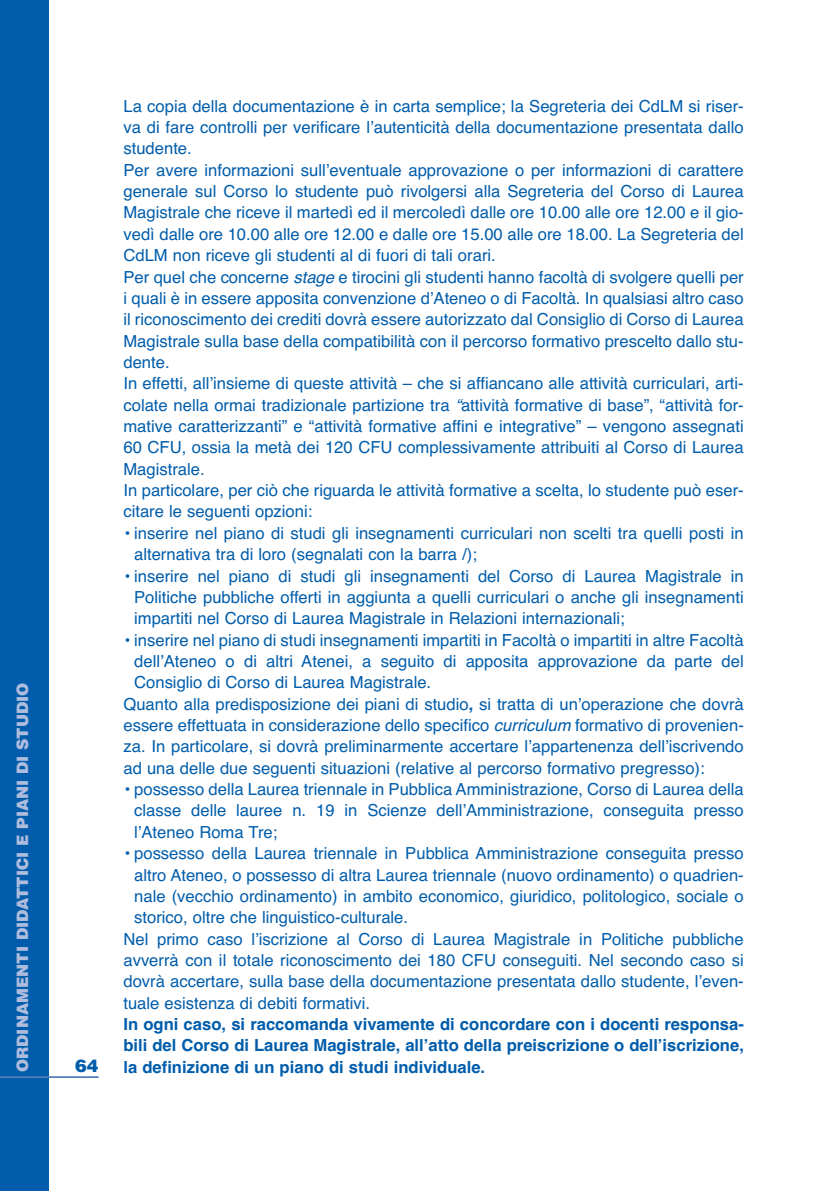
<style>
.page{position:relative;width:819px;height:1191px;background:#fff}
.page>*{position:absolute;margin:0;border:0;box-sizing:border-box;transform-origin:0 0}
.t1{font:900 17.5px "Helvetica";color:#015dab}
.t2{font:16.62px/21.3px "Helvetica";color:#015dab}
.t3{font:700 16.62px/21.3px "Helvetica";color:#015dab}
.t4{font:900 15.75px "Helvetica";color:#aebcde}
.s1{font-style:italic}
.s2{font-weight:700}
</style>
<div class="page">
<div style="left:0;top:0;width:49px;height:1191px;background:#015dab"></div>
<hr style="left:0;top:1076px;width:99px;height:2px;background:#517dbd">
<p class="t4" style="left:17px;top:1072px;width:391px;rotate:-90deg">ORDINAMENTI DIDATTICI E PIANI DI STUDIO</p>
<p class="t2" style="left:123px;top:97px;width:622px">La copia della documentazione è in carta semplice; la Segreteria dei CdLM si riser&shy;va di fare controlli per verificare l’autenticità della documentazione presentata dallo studente.<br>Per avere informazioni sull’eventuale approvazione o per informazioni di carattere generale sul Corso lo studente può rivolgersi alla Segreteria del Corso di Laurea Magistrale che riceve il martedì ed il mercoledì dalle ore 10.00 alle ore 12.00 e il gio&shy;vedì dalle ore 10.00 alle ore 12.00 e dalle ore 15.00 alle ore 18.00. La Segreteria del CdLM non riceve gli studenti al di fuori di tali orari.<br>Per quel che concerne <span class="s1">stage</span>e tirocini gli studenti hanno facoltà di svolgere quelli per i quali è in essere apposita convenzione d’Ateneo o di Facoltà. In qualsiasi altro caso il riconoscimento dei crediti dovrà essere autorizzato dal Consiglio di Corso di Laurea Magistrale sulla base della compatibilità con il percorso formativo prescelto dallo stu&shy;dente.<br>In effetti, all’insieme di queste attività – che si affiancano alle attività curriculari, arti&shy;colate nella ormai tradizionale partizione tra <span class="s1">“</span>attività formative di base”, “attività for&shy;mative caratterizzanti” e “attività formative affini e integrative” – vengono assegnati 60 CFU, ossia la metà dei 120 CFU complessivamente attribuiti al Corso di Laurea Magistrale.<br>In particolare, per ciò che riguarda le attività formative a scelta, lo studente può eser&shy;citare le seguenti opzioni:</p>
<p class="t2" style="left:134px;top:524px;width:611px;text-indent:-11px">• inserire nel piano di studi gli insegnamenti curriculari non scelti tra quelli posti in alternativa tra di loro (segnalati con la barra /);</p>
<p class="t2" style="left:134px;top:566px;width:611px;text-align:justify;text-indent:-11px">• inserire nel piano di studi gli insegnamenti del Corso di Laurea Magistrale in Politiche pubbliche offerti in aggiunta a quelli curriculari o anche gli insegnamenti impartiti nel Corso di Laurea Magistrale in Relazioni internazionali;</p>
<p class="t2" style="left:123px;top:630px;width:621px">• inserire nel piano di studi insegnamenti impartiti in Facoltà o impartiti in altre Facoltà</p>
<p class="t2" style="left:134px;top:652px;width:611px">dell’Ateneo o di altri Atenei, a seguito di apposita approvazione da parte del</p>
<p class="t2" style="left:134px;top:673px;width:298px">Consiglio di Corso di Laurea Magistrale.</p>
<p class="t2" style="left:123px;top:694px;width:622px">Quanto alla predisposizione dei piani di studio<span class="s2">,</span> si tratta di un’operazione che dovrà</p>
<p class="t2" style="left:123px;top:716px;width:622px">essere effettuata in considerazione dello specifico <span class="s1">curriculum</span>formativo di provenien-</p>
<p class="t2" style="left:123px;top:737px;width:621px">za. In particolare, si dovrà preliminarmente accertare l’appartenenza dell’iscrivendo</p>
<p class="t2" style="left:123px;top:759px;width:582px">ad una delle due seguenti situazioni (relative al percorso formativo pregresso):</p>
<p class="t2" style="left:134px;top:780px;width:611px;text-align:justify;text-indent:-11px">• possesso della Laurea triennale in Pubblica Amministrazione, Corso di Laurea della classe delle lauree n. 19 in Scienze dell’Amministrazione, conseguita presso l’Ateneo Roma Tre;</p>
<p class="t2" style="left:123px;top:844px;width:621px">• possesso della Laurea triennale in Pubblica Amministrazione conseguita presso</p>
<p class="t2" style="left:134px;top:865px;width:611px">altro Ateneo, o possesso di altra Laurea triennale (nuovo ordinamento) o quadrien-</p>
<p class="t2" style="left:134px;top:887px;width:611px">nale (vecchio ordinamento) in ambito economico, giuridico, politologico, sociale o</p>
<p class="t2" style="left:134px;top:908px;width:275px">storico, oltre che linguistico-culturale.</p>
<p class="t2" style="left:123px;top:929px;width:621px">Nel primo caso l’iscrizione al Corso di Laurea Magistrale in Politiche pubbliche</p>
<p class="t2" style="left:123px;top:951px;width:621px">avverrà con il totale riconoscimento dei 180 CFU conseguiti. Nel secondo caso si</p>
<p class="t2" style="left:123px;top:972px;width:621px">dovrà accertare, sulla base della documentazione presentata dallo studente, l’even-</p>
<p class="t2" style="left:123px;top:993px;width:248px">tuale esistenza di debiti formativi.</p>
<p class="t3" style="left:123px;top:1015px;width:622px">In ogni caso, si raccomanda vivamente di concordare con i docenti responsa&shy;bili del Corso di Laurea Magistrale, all’atto della preiscrizione o dell’iscrizione,</p>
<p class="t1" style="left:75px;top:1059px;width:25px">64</p>
<p class="t3" style="left:123px;top:1057px;width:363px">la definizione di un piano di studi individuale.</p>
</div>
